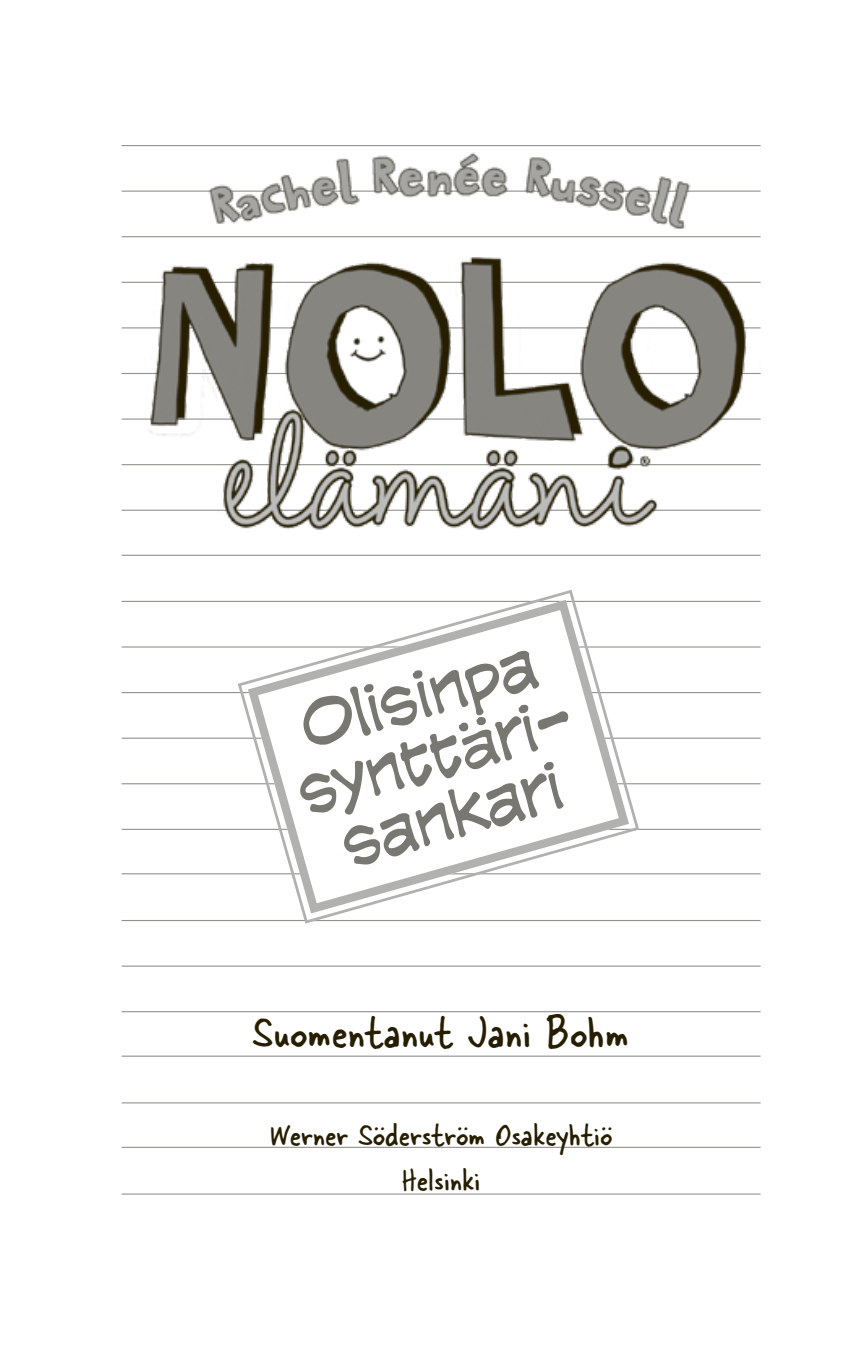
<style>
.page{position:relative;width:862px;height:1372px;background:#fff}
.page>*{position:absolute;margin:0;border:0;box-sizing:border-box;transform-origin:0 0}
.t1{font:61.2px/61.9px "CC Comicrazy";color:#797771;text-align:center}
.t2{font:49.5px "Skipper";letter-spacing:.02em;color:#271e00}
.t3{font:34.88px/45.4px "Skipper";letter-spacing:.015em;color:#271e00;text-align:center}
</style>
<div class="page">
<hr style="left:122px;top:601px;width:638px;height:1px;background:#93928f">
<hr style="left:122px;top:646px;width:638px;height:1px;background:#93928f">
<hr style="left:122px;top:692px;width:638px;height:1px;background:#93928f">
<hr style="left:122px;top:737px;width:638px;height:1px;background:#93928f">
<hr style="left:122px;top:783px;width:638px;height:1px;background:#93928f">
<hr style="left:122px;top:828px;width:638px;height:1px;background:#93928f">
<hr style="left:122px;top:873px;width:638px;height:1px;background:#93928f">
<hr style="left:122px;top:919px;width:638px;height:2px;background:#93928f">
<hr style="left:122px;top:1011px;width:638px;height:1px;background:#93928f">
<hr style="left:122px;top:965px;width:638px;height:1px;background:#93928f">
<hr style="left:122px;top:1055px;width:638px;height:1px;background:#93928f">
<hr style="left:122px;top:1102px;width:638px;height:1px;background:#93928f">
<hr style="left:122px;top:1146px;width:638px;height:1px;background:#93928f">
<hr style="left:122px;top:1193px;width:638px;height:1px;background:#93928f">
<hr style="left:122px;top:145px;width:638px;height:1px;background:#93928f">
<img style="left:282px;top:152px;width:270px;height:24px">
<img style="left:121px;top:176px;width:640px;height:380px">
<svg style="left:236px;top:590px;width:404px;height:334px"></svg>
<svg style="left:243px;top:595px;width:390px;height:323px"></svg>
<h1 class="t1" style="left:273px;top:703px;width:276px;rotate:-16deg">Olisinpa synttäri&shy;sankari</h1>
<h2 class="t2" style="left:253px;top:996px;width:376px">Suomentanut Jani Bohm</h2>
<p class="t3" style="left:271px;top:1109px;width:342px">Werner Söderström Osakeyhtiö<br>Helsinki</p>
</div>
